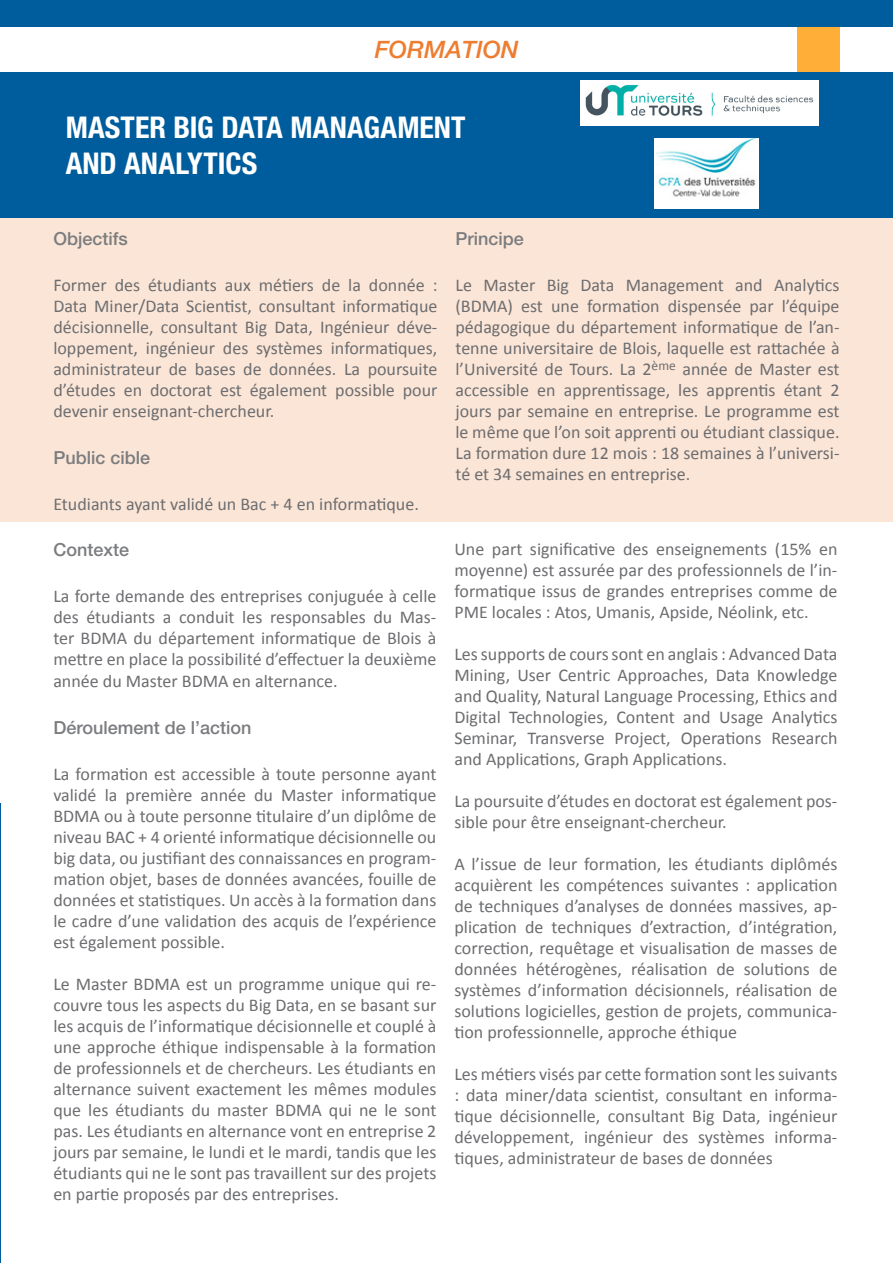
<style>
.page{position:relative;width:893px;height:1263px;background:#fff}
.page>*{position:absolute;margin:0;border:0;box-sizing:border-box;transform-origin:0 0}
.SOUS_TITRE{font:700 condensed 30px/36px "Helvetica Neue LT Pro";color:#fff}
.t1{font:italic 500 24px "Helvetica Neue LT Pro";color:#ed7d31}
.t2{font:18px/21px "Calibri";color:#6c6d70;text-align:justify}
.t3{font:500 18px "Helvetica Neue LT Pro";color:#7a7c7f}
</style>
<div class="page">
<hr style="left:0;top:804px;width:1px;height:459px;background:#005d9d">
<div style="left:0;top:0;width:893px;height:219px;background:#005d9d"></div>
<div style="left:0;top:219px;width:892px;height:303px;background:#fbe5d6"></div>
<div style="left:0;top:28px;width:893px;height:44px;background:#fff"></div>
<div style="left:797px;top:28px;width:43px;height:44px;background:#ffae38"></div>
<img style="left:580px;top:80px;width:238px;height:45px">
<img style="left:654px;top:138px;width:104px;height:70px">
<p class="t1" style="left:375px;top:36px;width:145px">FORMATION</p>
<p class="SOUS_TITRE" style="left:66px;top:109px;width:401px">MASTER BIG DATA MANAGAMENT<br>AND ANALYTICS</p>
<p class="t3" style="left:53px;top:227px;width:76px">Objectifs</p>
<p class="t2" style="left:53px;top:274px;width:386px">Former des étudiants aux métiers de la donnée :<br>Data Miner/Data Scientist, consultant informatique décisionnelle, consultant Big Data, Ingénieur déve&shy;loppement, ingénieur des systèmes informatiques, administrateur de bases de données. La poursuite d’études en doctorat est également possible pour devenir enseignant-chercheur.</p>
<p class="t3" style="left:53px;top:446px;width:98px">Public cible</p>
<p class="t2" style="left:53px;top:493px;width:367px">Etudiants ayant validé un Bac + 4 en informatique.</p>
<p class="t3" style="left:53px;top:539px;width:77px">Contexte</p>
<p class="t2" style="left:53px;top:586px;width:385px">La forte demande des entreprises conjuguée à celle des étudiants a conduit les responsables du Mas&shy;ter BDMA du département informatique de Blois à mettre en place la possibilité d’effectuer la deuxième année du Master BDMA en alternance.</p>
<p class="t3" style="left:53px;top:717px;width:200px">Déroulement de l’action</p>
<p class="t2" style="left:53px;top:763px;width:385px">La formation est accessible à toute personne ayant validé la première année du Master informatique BDMA ou à toute personne titulaire d’un diplôme de niveau BAC + 4 orienté informatique décisionnelle ou big data, ou justifiant des connaissances en program&shy;mation objet, bases de données avancées, fouille de données et statistiques. Un accès à la formation dans le cadre d’une validation des acquis de l’expérience est également possible.</p>
<p class="t2" style="left:53px;top:973px;width:385px">Le Master BDMA est un programme unique qui re&shy;couvre tous les aspects du Big Data, en se basant sur les acquis de l’informatique décisionnelle et couplé à une approche éthique indispensable à la formation de professionnels et de chercheurs. Les étudiants en alternance suivent exactement les mêmes modules que les étudiants du master BDMA qui ne le sont pas. Les étudiants en alternance vont en entreprise 2 jours par semaine, le lundi et le mardi, tandis que les étudiants qui ne le sont pas travaillent sur des projets en partie proposés par des entreprises.</p>
<p class="t3" style="left:455px;top:227px;width:70px">Principe</p>
<p class="t2" style="left:455px;top:274px;width:386px">Le Master Big Data Management and Analytics (BDMA) est une formation dispensée par l’équipe pédagogique du département informatique de l’an&shy;tenne universitaire de Blois, laquelle est rattachée à l’Université de Tours. La 2<sup>ème</sup> année de Master est accessible en apprentissage, les apprentis étant 2 jours par semaine en entreprise. Le programme est le même que l’on soit apprenti ou étudiant classique.<br>La formation dure 12 mois : 18 semaines à l’universi&shy;té et 34 semaines en entreprise.</p>
<p class="t2" style="left:454px;top:538px;width:385px">Une part significative des enseignements (15% en moyenne) est assurée par des professionnels de l’in&shy;formatique issus de grandes entreprises comme de PME locales : Atos, Umanis, Apside, Néolink, etc.</p>
<p class="t2" style="left:454px;top:643px;width:385px">Les supports de cours sont en anglais : Advanced Data Mining, User Centric Approaches, Data Knowledge and Quality, Natural Language Processing, Ethics and Digital Technologies, Content and Usage Analytics Seminar, Transverse Project, Operations Research and Applications, Graph Applications.</p>
<p class="t2" style="left:454px;top:790px;width:385px">La poursuite d’études en doctorat est également pos&shy;sible pour être enseignant-chercheur.</p>
<p class="t2" style="left:454px;top:853px;width:385px">A l’issue de leur formation, les étudiants diplômés acquièrent les compétences suivantes : application de techniques d’analyses de données massives, ap&shy;plication de techniques d’extraction, d’intégration, correction, requêtage et visualisation de masses de données hétérogènes, réalisation de solutions de systèmes d’information décisionnels, réalisation de solutions logicielles, gestion de projets, communica&shy;tion professionnelle, approche éthique</p>
<p class="t2" style="left:454px;top:1063px;width:385px">Les métiers visés par cette formation sont les suivants : data miner/data scientist, consultant en informa&shy;tique décisionnelle, consultant Big Data, ingénieur développement, ingénieur des systèmes informa&shy;tiques, administrateur de bases de données</p>
</div>
